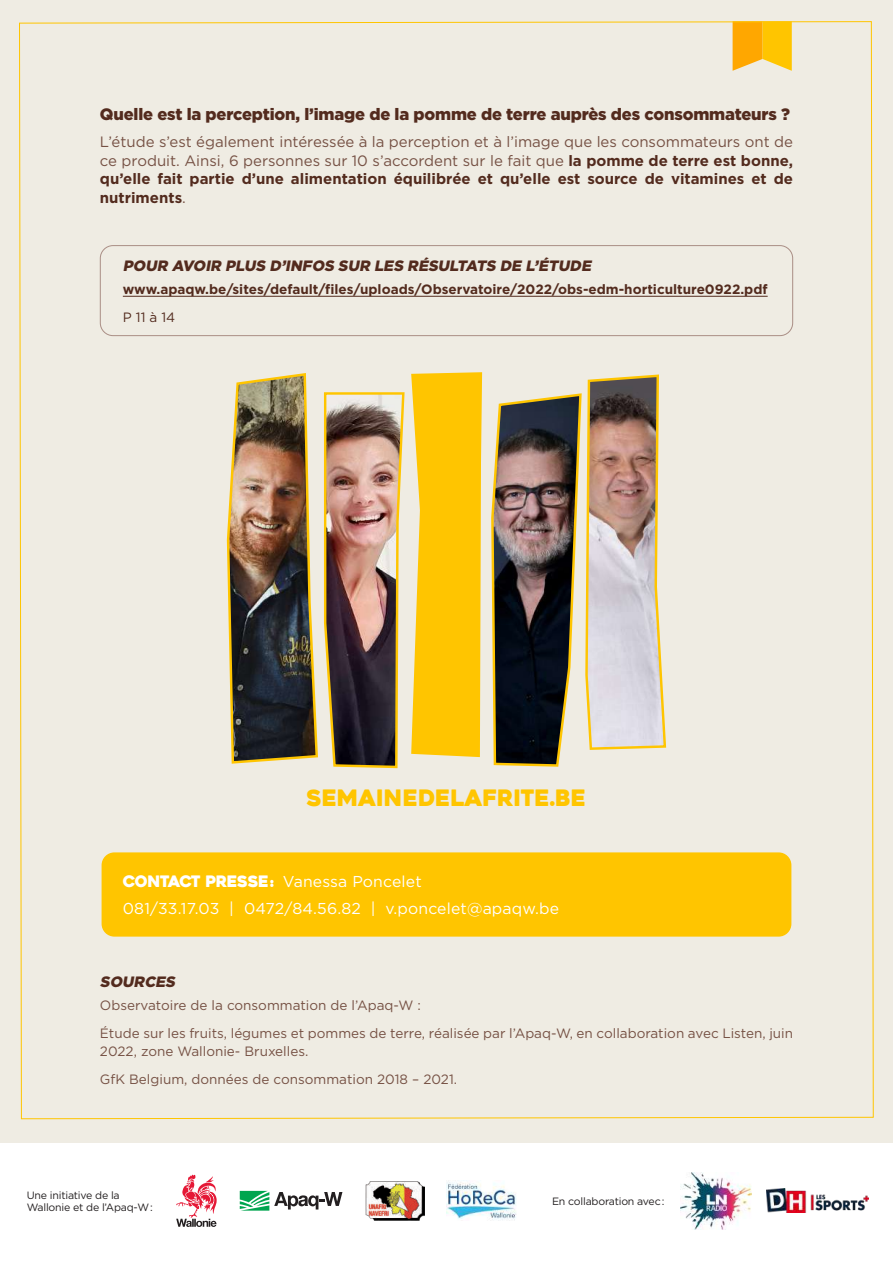
<style>
.page{position:relative;width:893px;height:1263px;background:#fff}
.page>*{position:absolute;margin:0;border:0;box-sizing:border-box;transform-origin:0 0}
.t1{font:22.5px "Heavitas";color:#ffc500}
.t2{font:900 16.5px "Gotham";letter-spacing:-.01em;color:#532b1e}
.t3{font:15.75px/26.7px "Gotham";letter-spacing:.01em;color:#fff}
.t4{font:15px/18.8px "Gotham";color:#765144;text-align:justify}
.t5{font:italic 900 15px "Gotham";color:#532b1e}
.t6{font:13.5px/27.3px "Gotham";color:#765144}
.t7{font:700 13.5px "Gotham";color:#532b1e}
.t8{font:13.5px "Gotham";color:#532b1e}
.t9{font:10.65px/12.9px "Gotham";letter-spacing:-.02em;color:#231f20}
.s1{font-weight:700;color:#532b1e}
.s2{font-family:"Heavitas"}
</style>
<div class="page">
<div style="left:0;top:0;width:893px;height:1142px;background:#efece3"></div>
<img style="left:365px;top:1181px;width:59px;height:39px">
<img style="left:447px;top:1182px;width:69px;height:38px">
<svg style="left:240px;top:1191px;width:102px;height:19px"></svg>
<img style="left:766px;top:1188px;width:102px;height:25px">
<img style="left:681px;top:1172px;width:71px;height:57px">
<svg style="left:176px;top:1174px;width:41px;height:53px"></svg>
<img style="left:226px;top:372px;width:257px;height:397px">
<img style="left:491px;top:374px;width:176px;height:393px">
<svg style="left:733px;top:23px;width:59px;height:48px;background:#fcbd1e"></svg>
<div style="left:100px;top:245px;width:693px;height:91px;border:1px solid #aa8e85;border-radius:13px"></div>
<hr style="left:123px;top:296px;width:645px;height:1px;background:#532b1e">
<div style="left:102px;top:852px;width:689px;height:85px;background:#ffc500;border-radius:13px"></div>
<p class="t2" style="left:100px;top:102px;width:692px">Quelle est la perception, l’image de la pomme de terre auprès des consommateurs ?</p>
<p class="t4" style="left:100px;top:132px;width:695px">L’étude s’est également intéressée à la perception et à l’image que les consommateurs ont de ce produit. Ainsi, 6 personnes sur 10 s’accordent sur le fait que <span class="s1">la pomme de terre est bonne, qu’elle fait partie d’une alimentation équilibrée et qu’elle est source de vitamines et de nutriments</span>.</p>
<p class="t5" style="left:123px;top:256px;width:473px">POUR AVOIR PLUS D’INFOS SUR LES RÉSULTATS DE L’ÉTUDE</p>
<p class="t7" style="left:123px;top:282px;width:646px">www.apaqw.be/sites/default/files/uploads/Observatoire/2022/obs-edm-horticulture0922.pdf</p>
<p class="t8" style="left:123px;top:308px;width:54px">P 11 à 14</p>
<h1 class="t1" style="left:307px;top:784px;width:281px">SEMAINEDELAFRITE.BE</h1>
<p class="t3" style="left:123px;top:868px;width:438px"><span class="s2">CONTACT PRESSE:</span> Vanessa Poncelet<br>081/33.17.03 | 0472/84.56.82 | v.poncelet@apaqw.be</p>
<p class="t5" style="left:100px;top:971px;width:80px">SOURCES</p>
<p class="t6" style="left:100px;top:991px;width:695px">Observatoire de la consommation de l’Apaq-W :<br>Étude sur les fruits, légumes et pommes de terre, réalisée par l’Apaq-W, en collaboration avec Listen, juin</p>
<p class="t6" style="left:100px;top:1037px;width:359px">2022, zone Wallonie- Bruxelles.<br>GfK Belgium, données de consommation 2018 – 2021.</p>
<p class="t9" style="left:27px;top:1188px;width:127px">Une initiative de la<br>Wallonie et de l’Apaq-W :</p>
<p class="t9" style="left:552px;top:1194px;width:114px">En collaboration avec :</p>
</div>
